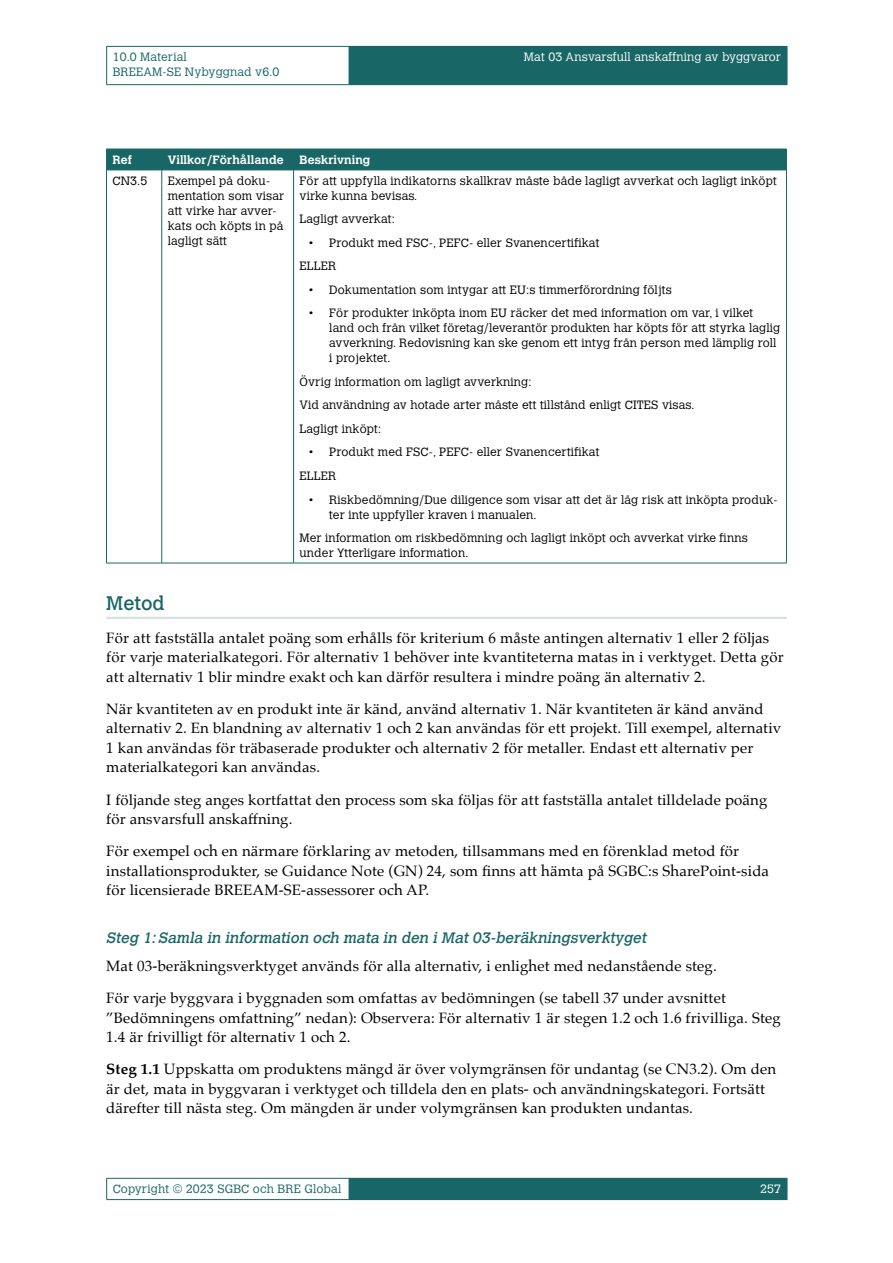
<style>
.page{position:relative;width:893px;height:1263px;background:#fff}
.page>*{position:absolute;margin:0;border:0;box-sizing:border-box;transform-origin:0 0}
.t1{font:19.5px "Calvert";color:#186665}
.P_Palatino{font:15px/19.5px "Palatino";letter-spacing:.01em;color:#000}
.t2{font:italic 15px "Calvert";color:#186665}
.P_V_Tabell{font:300 12px/15px "Calvert";letter-spacing:.01em;color:#000}
.t3{font:300 12px/14.4px "Calvert";letter-spacing:.01em;color:#186665}
.t4{font:300 12px "Calvert";letter-spacing:.01em;color:#fff}
.H1_V_Tabell{font:700 12px "Calvert";letter-spacing:.01em;color:#fff}
.s1{font-weight:700}
</style>
<div class="page">
<div style="left:349px;top:46px;width:438px;height:39px;background:#186665"></div>
<hr style="left:106px;top:47px;width:1px;height:37px;background:#186665">
<hr style="left:106px;top:46px;width:243px;height:1px;background:#186665">
<hr style="left:106px;top:84px;width:243px;height:1px;background:#186665">
<hr style="left:787px;top:47px;width:1px;height:37px;background:#186665">
<div style="left:349px;top:1178px;width:438px;height:21px;background:#186665"></div>
<svg style="left:106px;top:1179px;width:1px;height:20px"></svg>
<hr style="left:106px;top:1178px;width:243px;height:1px;background:#186665">
<hr style="left:106px;top:1199px;width:243px;height:1px;background:#186665">
<svg style="left:787px;top:1179px;width:1px;height:20px"></svg>
<hr style="left:349px;top:1199px;width:438px;height:1px;background:#186665">
<hr style="left:106px;top:617px;width:681px;height:2px;background:#d6e1e1">
<div style="left:106px;top:149px;width:681px;height:21px;background:#186665"></div>
<hr style="left:106px;top:170px;width:56px;height:1px;background:#186665">
<hr style="left:162px;top:170px;width:132px;height:1px;background:#186665">
<hr style="left:294px;top:170px;width:493px;height:1px;background:#186665">
<hr style="left:106px;top:170px;width:1px;height:393px;background:#186665">
<hr style="left:162px;top:170px;width:1px;height:393px;background:#186665">
<hr style="left:293px;top:170px;width:1px;height:393px;background:#186665">
<hr style="left:786px;top:170px;width:1px;height:393px;background:#186665">
<hr style="left:106px;top:563px;width:56px;height:1px;background:#186665">
<hr style="left:162px;top:563px;width:132px;height:1px;background:#186665">
<hr style="left:294px;top:563px;width:493px;height:1px;background:#186665">
<p class="t3" style="left:113px;top:50px;width:168px">10.0 Material<br>BREEAM-SE Nybyggnad v6.0</p>
<p class="t4" style="left:524px;top:50px;width:259px">Mat 03 Ansvarsfull anskaffning av byggvaror</p>
<p class="H1_V_Tabell" style="left:112px;top:152px;width:21px">Ref</p>
<p class="H1_V_Tabell" style="left:168px;top:152px;width:118px">Villkor/Förhållande</p>
<p class="H1_V_Tabell" style="left:300px;top:152px;width:72px">Beskrivning</p>
<p class="P_V_Tabell" style="left:112px;top:173px;width:36px">CN3.5</p>
<p class="P_V_Tabell" style="left:168px;top:173px;width:118px">Exempel på doku&shy;mentation som visar att virke har avver&shy;kats och köpts in på lagligt sätt</p>
<p class="P_V_Tabell" style="left:300px;top:173px;width:479px">För att uppfylla indikatorns skallkrav måste både lagligt avverkat och lagligt inköpt virke kunna bevisas.</p>
<p class="P_V_Tabell" style="left:300px;top:212px;width:97px">Lagligt avverkat:</p>
<p class="P_V_Tabell" style="left:308px;top:235px;width:293px">• Produkt med FSC-, PEFC- eller Svanencertifikat</p>
<p class="P_V_Tabell" style="left:300px;top:259px;width:38px">ELLER</p>
<p class="P_V_Tabell" style="left:308px;top:282px;width:365px">• Dokumentation som intygar att EU:s timmerförordning följts</p>
<p class="P_V_Tabell" style="left:329px;top:306px;width:453px;text-indent:-21px">• För produkter inköpta inom EU räcker det med information om var, i vilket land och från vilket företag/leverantör produkten har köpts för att styrka laglig avverkning. Redovisning kan ske genom ett intyg från person med lämplig roll i projektet.</p>
<p class="P_V_Tabell" style="left:300px;top:374px;width:233px">Övrig information om lagligt avverkning:</p>
<p class="P_V_Tabell" style="left:300px;top:398px;width:396px">Vid användning av hotade arter måste ett tillstånd enligt CITES visas.</p>
<p class="P_V_Tabell" style="left:300px;top:421px;width:83px">Lagligt inköpt:</p>
<p class="P_V_Tabell" style="left:308px;top:445px;width:293px">• Produkt med FSC-, PEFC- eller Svanencertifikat</p>
<p class="P_V_Tabell" style="left:300px;top:468px;width:38px">ELLER</p>
<p class="P_V_Tabell" style="left:329px;top:492px;width:450px;text-indent:-21px">• Riskbedömning/Due diligence som visar att det är låg risk att inköpta produk&shy;ter inte uppfyller kraven i manualen.</p>
<p class="P_V_Tabell" style="left:300px;top:530px;width:450px">Mer information om riskbedömning och lagligt inköpt och avverkat virke finns under Ytterligare information.</p>
<h2 class="t1" style="left:106px;top:592px;width:60px">Metod</h2>
<p class="P_Palatino" style="left:106px;top:628px;width:679px">För att fastställa antalet poäng som erhålls för kriterium 6 måste antingen alternativ 1 eller 2 följas för varje materialkategori. För alternativ 1 behöver inte kvantiteterna matas in i verktyget. Detta gör att alternativ 1 blir mindre exakt och kan därför resultera i mindre poäng än alternativ 2.</p>
<p class="P_Palatino" style="left:106px;top:699px;width:676px">När kvantiteten av en produkt inte är känd, använd alternativ 1. När kvantiteten är känd använd alternativ 2. En blandning av alternativ 1 och 2 kan användas för ett projekt. Till exempel, alternativ 1 kan användas för träbaserade produkter och alternativ 2 för metaller. Endast ett alternativ per materialkategori kan användas.</p>
<p class="P_Palatino" style="left:106px;top:790px;width:663px">I följande steg anges kortfattat den process som ska följas för att fastställa antalet tilldelade poäng för ansvarsfull anskaffning.</p>
<p class="P_Palatino" style="left:106px;top:841px;width:664px">För exempel och en närmare förklaring av metoden, tillsammans med en förenklad metod för installationsprodukter, se Guidance Note (GN) 24, som finns att hämta på SGBC:s SharePoint-sida för licensierade BREEAM-SE-assessorer och AP.</p>
<h4 class="t2" style="left:106px;top:929px;width:544px">Steg 1:Samla in information och mata in den i Mat 03-beräkningsverktyget</h4>
<p class="P_Palatino" style="left:106px;top:956px;width:612px">Mat 03-beräkningsverktyget används för alla alternativ, i enlighet med nedanstående steg.</p>
<p class="P_Palatino" style="left:106px;top:988px;width:676px">För varje byggvara i byggnaden som omfattas av bedömningen (se tabell 37 under avsnittet ”Bedömningens omfattning” nedan): Observera: För alternativ 1 är stegen 1.2 och 1.6 frivilliga. Steg<br>1.4 är frivilligt för alternativ 1 och 2.</p>
<p class="P_Palatino" style="left:106px;top:1059px;width:671px"><span class="s1">Steg 1.1</span> Uppskatta om produktens mängd är över volymgränsen för undantag (se CN3.2). Om den är det, mata in byggvaran i verktyget och tilldela den en plats- och användningskategori. Fortsätt därefter till nästa steg. Om mängden är under volymgränsen kan produkten undantas.</p>
<p class="t3" style="left:113px;top:1182px;width:230px">Copyright © 2023 SGBC och BRE Global</p>
<p class="t4" style="left:760px;top:1182px;width:22px">257</p>
</div>
